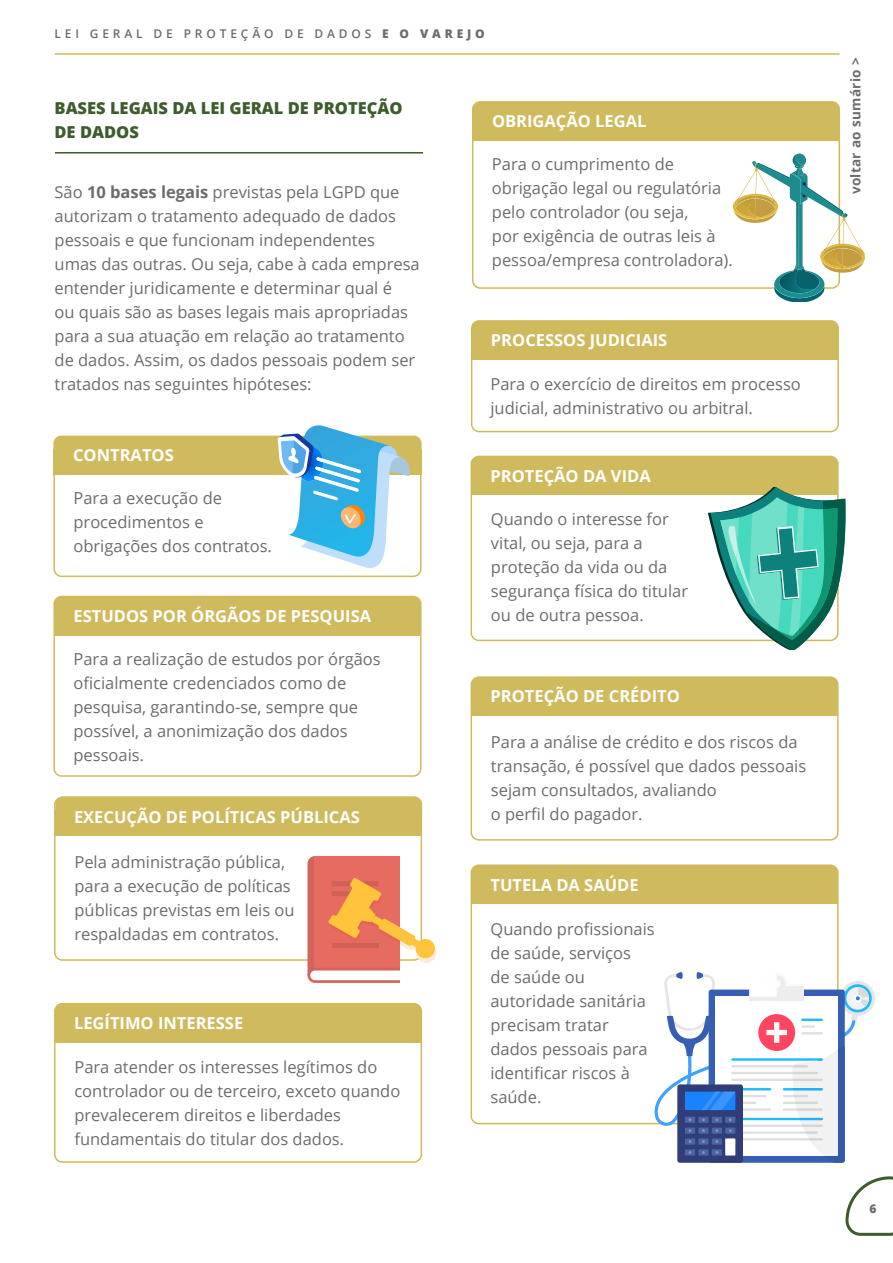
<style>
.page{position:relative;width:893px;height:1263px;background:#fff}
.page>*{position:absolute;margin:0;border:0;box-sizing:border-box;transform-origin:0 0}
.t1{font:16.5px/24px "Open Sans";color:#6b6c6b}
.t2{font:700 16.5px "Open Sans";color:#fff}
.t3{font:800 16.5px/24px "Open Sans";color:#3e5c2c}
.t4{font:700 13.5px "Open Sans";letter-spacing:.025em;color:#6b6c6b}
.t5{font:600 12px "Open Sans";letter-spacing:.32em;color:#6b6c6b}
.t6{font:800 12px "Open Sans";color:#6b6c6b}
.s1{font-weight:800}
.s2{font-weight:700}
</style>
<div class="page">
<hr style="left:55px;top:53px;width:784px;height:2px;background:#cfba5e">
<svg style="left:845px;top:1176px;width:48px;height:60px"></svg>
<div style="left:53px;top:453px;width:368px;height:124px;border:2px solid #cfba5e;border-radius:8px"></div>
<div style="left:53px;top:596px;width:368px;height:181px;border:2px solid #cfba5e;border-radius:8px"></div>
<div style="left:54px;top:796px;width:368px;height:165px;border:2px solid #cfba5e;border-radius:8px"></div>
<div style="left:53px;top:436px;width:368px;height:34px;background:#cfba5e;border-radius:8px"></div>
<div style="left:54px;top:596px;width:367px;height:26px;background:#cfba5e;border-radius:8px"></div>
<div style="left:56px;top:796px;width:366px;height:26px;background:#cfba5e;border-radius:8px"></div>
<div style="left:53px;top:449px;width:369px;height:25px;background:#cfba5e"></div>
<div style="left:55px;top:610px;width:365px;height:25px;background:#cfba5e"></div>
<div style="left:55px;top:811px;width:366px;height:25px;background:#cfba5e"></div>
<div style="left:54px;top:1003px;width:368px;height:160px;border:2px solid #cfba5e;border-radius:8px"></div>
<div style="left:55px;top:1004px;width:366px;height:25px;background:#cfba5e;border-radius:8px"></div>
<div style="left:55px;top:1017px;width:366px;height:25px;background:#cfba5e"></div>
<div style="left:472px;top:101px;width:368px;height:188px;border:2px solid #cfba5e;border-radius:8px"></div>
<div style="left:473px;top:102px;width:366px;height:25px;background:#cfba5e;border-radius:8px"></div>
<div style="left:473px;top:115px;width:366px;height:26px;background:#cfba5e"></div>
<div style="left:471px;top:320px;width:368px;height:112px;border:2px solid #cfba5e;border-radius:8px"></div>
<div style="left:472px;top:321px;width:366px;height:25px;background:#cfba5e;border-radius:8px"></div>
<div style="left:471px;top:456px;width:367px;height:26px;background:#cfba5e;border-radius:8px"></div>
<div style="left:472px;top:334px;width:366px;height:26px;background:#cfba5e"></div>
<div style="left:472px;top:470px;width:365px;height:25px;background:#cfba5e"></div>
<div style="left:470px;top:676px;width:369px;height:165px;border:2px solid #cfba5e;border-radius:8px"></div>
<div style="left:471px;top:677px;width:367px;height:25px;background:#cfba5e;border-radius:8px"></div>
<div style="left:472px;top:690px;width:365px;height:26px;background:#cfba5e"></div>
<div style="left:471px;top:865px;width:367px;height:25px;background:#cfba5e;border-radius:8px"></div>
<div style="left:472px;top:879px;width:365px;height:25px;background:#cfba5e"></div>
<hr style="left:55px;top:152px;width:368px;height:2px;background:#3d5c2b">
<svg style="left:278px;top:425px;width:136px;height:143px"></svg>
<svg style="left:308px;top:856px;width:128px;height:127px"></svg>
<svg style="left:733px;top:154px;width:132px;height:148px"></svg>
<svg style="left:708px;top:487px;width:138px;height:163px"></svg>
<hr style="left:731px;top:1058px;width:92px;height:3px;background:#21baff">
<hr style="left:731px;top:1078px;width:92px;height:3px;background:#e0e0e0">
<hr style="left:731px;top:1072px;width:87px;height:2px;background:#e0e0e0">
<hr style="left:731px;top:1065px;width:77px;height:2px;background:#e0e0e0">
<hr style="left:731px;top:1118px;width:92px;height:2px;background:#21baff">
<hr style="left:731px;top:1138px;width:92px;height:2px;background:#e0e0e0">
<hr style="left:731px;top:1131px;width:87px;height:3px;background:#e0e0e0">
<hr style="left:731px;top:1124px;width:92px;height:3px;background:#e0e0e0">
<hr style="left:731px;top:1108px;width:40px;height:3px;background:#e0e0e0">
<hr style="left:731px;top:1088px;width:40px;height:2px;background:#21baff">
<hr style="left:731px;top:1095px;width:35px;height:2px;background:#e0e0e0">
<hr style="left:731px;top:1101px;width:25px;height:3px;background:#e0e0e0">
<svg style="left:750px;top:973px;width:125px;height:190px"></svg>
<div style="left:677px;top:1084px;width:66px;height:79px;background:#303d78;border-radius:3px"></div>
<div style="left:685px;top:1127px;width:10px;height:7px;background:#4d63a6"></div>
<svg style="left:685px;top:1138px;width:10px;height:7px"></svg>
<svg style="left:685px;top:1149px;width:10px;height:6px"></svg>
<div style="left:698px;top:1127px;width:10px;height:7px;background:#4d63a6"></div>
<svg style="left:698px;top:1138px;width:10px;height:7px"></svg>
<svg style="left:698px;top:1149px;width:10px;height:6px"></svg>
<div style="left:712px;top:1127px;width:10px;height:7px;background:#4d63a6"></div>
<svg style="left:712px;top:1138px;width:10px;height:7px"></svg>
<svg style="left:712px;top:1149px;width:10px;height:6px"></svg>
<div style="left:725px;top:1127px;width:10px;height:7px;background:#4d63a6"></div>
<div style="left:725px;top:1138px;width:10px;height:17px;background:#fff"></div>
<svg style="left:654px;top:972px;width:82px;height:160px"></svg>
<p class="t5" style="left:55px;top:25px;width:432px">LEI GERAL DE PROTEÇÃO DE DADOS <span class="s1">E O VAREJO</span></p>
<p class="t3" style="left:55px;top:95px;width:350px">BASES LEGAIS DA LEI GERAL DE PROTEÇÃO<br>DE DADOS</p>
<p class="t2" style="left:492px;top:109px;width:156px">OBRIGAÇÃO LEGAL</p>
<p class="t1" style="left:55px;top:180px;width:367px">São <span class="s2">10 bases legais</span> previstas pela LGPD que autorizam o tratamento adequado de dados pessoais e que funcionam independentes umas das outras. Ou seja, cabe à cada empresa entender juridicamente e determinar qual é<br>ou quais são as bases legais mais apropriadas para a sua atuação em relação ao tratamento de dados. Assim, os dados pessoais podem ser tratados nas seguintes hipóteses:</p>
<p class="t2" style="left:73px;top:443px;width:102px">CONTRATOS</p>
<p class="t1" style="left:74px;top:485px;width:200px">Para a execução de procedimentos e obrigações dos contratos.</p>
<p class="t2" style="left:74px;top:604px;width:299px">ESTUDOS POR ÓRGÃOS DE PESQUISA</p>
<p class="t1" style="left:74px;top:647px;width:309px">Para a realização de estudos por órgãos oficialmente credenciados como de pesquisa, garantindo-se, sempre que possível, a anonimização dos dados pessoais.</p>
<p class="t2" style="left:74px;top:805px;width:287px">EXECUÇÃO DE POLÍTICAS PÚBLICAS</p>
<p class="t1" style="left:74px;top:849px;width:222px">Pela administração pública, para a execução de políticas públicas previstas em leis ou respaldadas em contratos.</p>
<p class="t2" style="left:74px;top:1011px;width:171px">LEGÍTIMO INTERESSE</p>
<p class="t1" style="left:74px;top:1055px;width:327px">Para atender os interesses legítimos do controlador ou de terceiro, exceto quando prevalecerem direitos e liberdades fundamentais do titular dos dados.</p>
<p class="t1" style="left:492px;top:151px;width:242px">Para o cumprimento de obrigação legal ou regulatória pelo controlador (ou seja,<br>por exigência de outras leis à pessoa/empresa controladora).</p>
<p class="t2" style="left:491px;top:328px;width:178px">PROCESSOS JUDICIAIS</p>
<p class="t1" style="left:490px;top:371px;width:312px">Para o exercício de direitos em processo judicial, administrativo ou arbitral.</p>
<p class="t2" style="left:491px;top:464px;width:162px">PROTEÇÃO DA VIDA</p>
<p class="t1" style="left:491px;top:507px;width:199px">Quando o interesse for vital, ou seja, para a proteção da vida ou da segurança física do titular ou de outra pessoa.</p>
<p class="t2" style="left:491px;top:685px;width:191px">PROTEÇÃO DE CRÉDITO</p>
<p class="t1" style="left:491px;top:729px;width:317px">Para a análise de crédito e dos riscos da transação, é possível que dados pessoais sejam consultados, avaliando<br>o perfil do pagador.</p>
<p class="t2" style="left:491px;top:873px;width:150px">TUTELA DA SAÚDE</p>
<p class="t1" style="left:490px;top:916px;width:166px">Quando profissionais de saúde, serviços<br>de saúde ou autoridade sanitária precisam tratar dados pessoais para identificar riscos à saúde.</p>
<p class="t4" style="left:846px;top:194px;width:138px;rotate:-90deg">voltar ao sumário &gt;</p>
<p class="t6" style="left:869px;top:1199px;width:9px">6</p>
</div>
